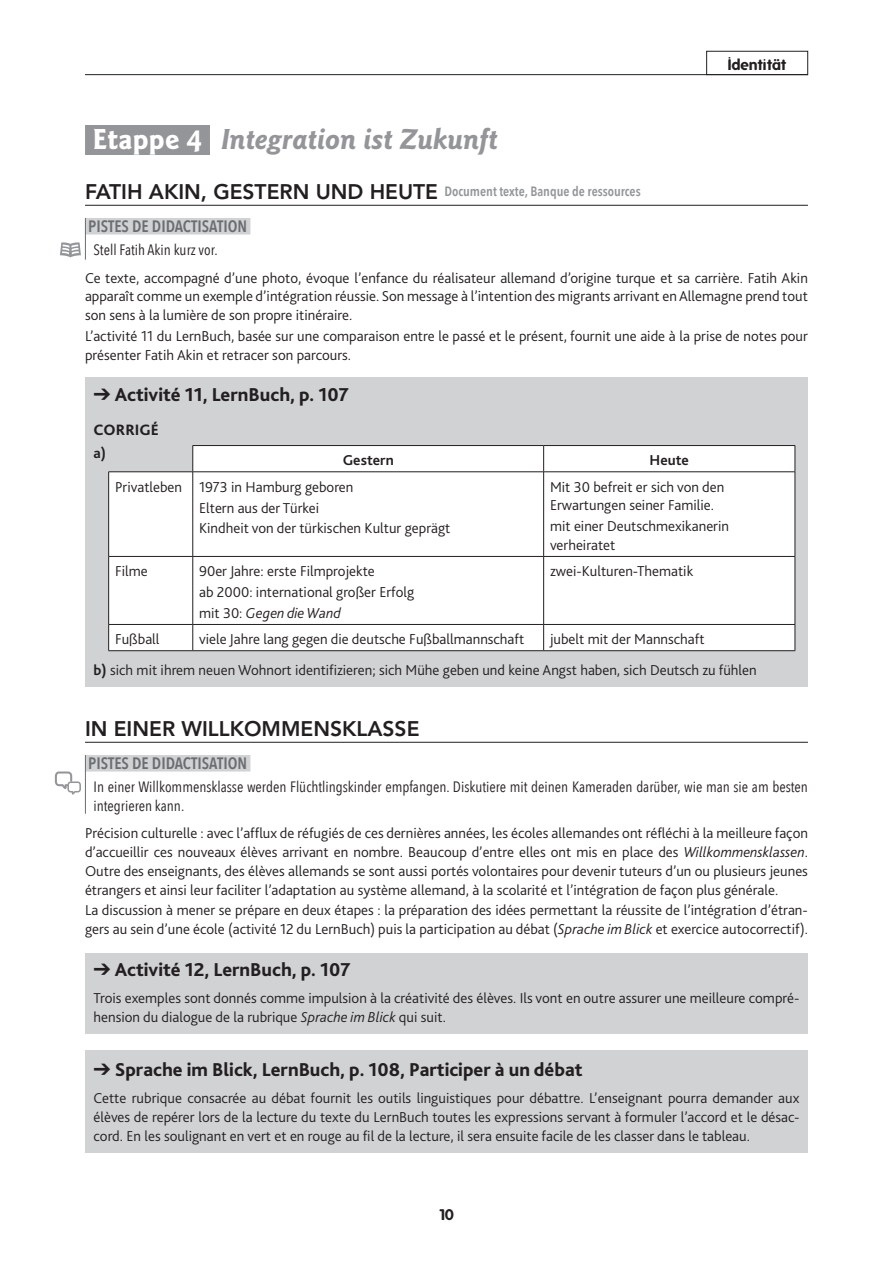
<style>
.page{position:relative;width:893px;height:1263px;background:#fff}
.page>*{position:absolute;margin:0;border:0;box-sizing:border-box;transform-origin:0 0}
.t1{font:italic 700 30px "Goudy Sans Std";color:#939598}
.t2{font:800 21px "Avenir LT Std";color:#231f20}
.t3{font:800 19.5px "Bliss 2";color:#231f20}
.t4{font:600 16.5px "Avenir Next Condensed";color:#6c6d70}
.t5{font:800 15.75px "Bliss 2";color:#231f20}
.t6{font:300 15px/18.8px "Bliss 2";color:#231f20}
.t7{font:15px/18.8px "Avenir Next Condensed";color:#231f20}
.t8{font:700 15px "Bliss 2";color:#231f20}
.t9{font:700 15px "Folks";color:#231f20}
.t10{font:600 13.5px "Avenir Next Condensed";color:#939598}
.s1{font-style:normal;color:#fff}
.s2{font-family:"Avenir LT Std";font-weight:800;font-size:21px;color:#231f20}
.s3{font-style:italic}
.s4{font-weight:700}
</style>
<div class="page">
<div style="left:85px;top:377px;width:723px;height:310px;background:#d1d2d4"></div>
<div style="left:85px;top:954px;width:723px;height:80px;background:#d1d2d4"></div>
<div style="left:85px;top:1050px;width:723px;height:102px;background:#d1d2d4"></div>
<hr style="left:85px;top:74px;width:723px;height:1px;background:#231f20">
<div style="left:85px;top:125px;width:125px;height:30px;background:#939598"></div>
<hr style="left:85px;top:205px;width:723px;height:1px;background:#231f20">
<div style="left:85px;top:218px;width:165px;height:16px;background:#d1d2d4"></div>
<hr style="left:85px;top:742px;width:723px;height:1px;background:#231f20">
<div style="left:85px;top:755px;width:165px;height:16px;background:#d1d2d4"></div>
<div style="left:109px;top:472px;width:686px;height:178px;background:#fff"></div>
<hr style="left:193px;top:472px;width:1px;height:84px;background:#231f20">
<hr style="left:543px;top:472px;width:1px;height:84px;background:#231f20">
<hr style="left:108px;top:556px;width:85px;height:1px;background:#231f20">
<hr style="left:193px;top:556px;width:351px;height:1px;background:#231f20">
<hr style="left:193px;top:557px;width:1px;height:67px;background:#231f20">
<hr style="left:544px;top:556px;width:251px;height:1px;background:#231f20">
<hr style="left:543px;top:557px;width:1px;height:67px;background:#231f20">
<hr style="left:108px;top:624px;width:85px;height:1px;background:#231f20">
<hr style="left:193px;top:624px;width:351px;height:1px;background:#231f20">
<svg style="left:193px;top:625px;width:1px;height:25px"></svg>
<hr style="left:544px;top:624px;width:251px;height:1px;background:#231f20">
<svg style="left:543px;top:625px;width:1px;height:25px"></svg>
<hr style="left:108px;top:471px;width:85px;height:1px;background:#231f20">
<hr style="left:108px;top:472px;width:1px;height:84px;background:#231f20">
<hr style="left:795px;top:472px;width:1px;height:84px;background:#231f20">
<hr style="left:108px;top:557px;width:1px;height:67px;background:#231f20">
<hr style="left:795px;top:557px;width:1px;height:67px;background:#231f20">
<svg style="left:108px;top:625px;width:1px;height:25px"></svg>
<svg style="left:795px;top:625px;width:1px;height:25px"></svg>
<hr style="left:108px;top:650px;width:85px;height:1px;background:#231f20">
<hr style="left:193px;top:650px;width:351px;height:1px;background:#231f20">
<hr style="left:544px;top:650px;width:251px;height:1px;background:#231f20">
<svg style="left:193px;top:445px;width:603px;height:27px;background:#f5f5f5"></svg>
<hr style="left:193px;top:471px;width:351px;height:1px;background:#231f20">
<hr style="left:544px;top:471px;width:251px;height:1px;background:#231f20">
<hr style="left:85px;top:218px;width:1px;height:42px;background:#6c6d70">
<svg style="left:60px;top:242px;width:21px;height:15px"></svg>
<hr style="left:85px;top:755px;width:1px;height:59px;background:#6c6d70">
<svg style="left:55px;top:771px;width:26px;height:24px"></svg>
<div style="left:706px;top:51px;width:102px;height:24px;border:1px solid #231f20"></div>
<p class="t9" style="left:728px;top:56px;width:60px">Identität</p>
<h1 class="t1" style="left:93px;top:122px;width:406px"><span class="s1">Etappe 4</span> Integration ist Zukunft</h1>
<p class="t10" style="left:85px;top:183px;width:557px"><span class="s2">FATIH AKIN, GESTERN UND HEUTE</span> Document texte, Banque de ressources</p>
<p class="t4" style="left:88px;top:216px;width:160px">Pistes de didactisation</p>
<p class="t7" style="left:94px;top:241px;width:126px">Stell Fatih Akin kurz vor.</p>
<p class="t6" style="left:85px;top:268px;width:724px;text-align:justify">Ce texte, accompagné d’une photo, évoque l’enfance du réalisateur allemand d’origine turque et sa carrière. Fatih Akin apparaît comme un exemple d’intégration réussie. Son message à l’intention des migrants arrivant en Allemagne prend tout son sens à la lumière de son propre itinéraire.</p>
<p class="t6" style="left:85px;top:326px;width:724px">L’activité 11 du LernBuch, basée sur une comparaison entre le passé et le présent, fournit une aide à la prise de notes pour présenter Fatih Akin et retracer son parcours.</p>
<h3 class="t3" style="left:94px;top:383px;width:257px">➔ Activité 11, LernBuch, p. 107</h3>
<p class="t5" style="left:94px;top:420px;width:67px">CORRIGÉ</p>
<p class="t8" style="left:94px;top:444px;width:14px">a)</p>
<p class="t8" style="left:343px;top:451px;width:53px">Gestern</p>
<p class="t8" style="left:650px;top:451px;width:41px">Heute</p>
<p class="t6" style="left:199px;top:476px;width:253px;line-height:20.9px;text-indent:-84px">Privatleben 1973 in Hamburg geboren<br>Eltern aus der Türkei<br>Kindheit von der türkischen Kultur geprägt</p>
<p class="t6" style="left:550px;top:477px;width:176px">m it 30 befreit er sich von den<br>Erwartungen seiner Familie.</p>
<p class="t6" style="left:550px;top:517px;width:180px">mit einer Deutschmexikanerin verheiratet</p>
<p class="t6" style="left:115px;top:562px;width:34px">Filme</p>
<p class="t6" style="left:199px;top:560px;width:217px;line-height:20.9px">90er Jahre: erste Filmprojekte<br>ab 2000: international großer Erfolg mit 30: <span class="s3">Gegen die Wand</span></p>
<p class="t6" style="left:550px;top:562px;width:145px">zwei-Kulturen-Thematik</p>
<p class="t6" style="left:115px;top:630px;width:46px">Fußball</p>
<p class="t6" style="left:199px;top:630px;width:327px">viele Jahre lang gegen die deutsche Fußballmannschaft</p>
<p class="t6" style="left:94px;top:623px;width:665px;line-height:31px;text-indent:456px">jubelt mit der Mannschaft<br><span class="s4">b)</span> sich mit ihrem neuen Wohnort identifizieren; sich Mühe geben und keine Angst haben, sich Deutsch zu fühlen</p>
<h2 class="t2" style="left:85px;top:716px;width:42px">IN EINER</h2>
<h2 class="t2" style="left:181px;top:716px;width:36px">WILLKOMMENSKLASSE</h2>
<p class="t4" style="left:88px;top:753px;width:160px">Pistes de didactisation</p>
<p class="t7" style="left:94px;top:778px;width:716px">In einer Willkommensklasse werden Flüchtlingskinder empfangen. Diskutiere mit deinen Kameraden darüber, wie man sie am besten integrieren kann.</p>
<p class="t6" style="left:85px;top:823px;width:724px;text-align:justify">Précision culturelle : avec l’afflux de réfugiés de ces dernières années, les écoles allemandes ont réfléchi à la meilleure façon d’accueillir ces nouveaux élèves arrivant en nombre. Beaucoup d’entre elles ont mis en place des <span class="s3">Willkommensklassen</span>.<br>Outre des enseignants, des élèves allemands se sont aussi portés volontaires pour devenir tuteurs d’un ou plusieurs jeunes étrangers et ainsi leur faciliter l’adaptation au système allemand, à la scolarité et l’intégration de façon plus générale.</p>
<p class="t6" style="left:85px;top:901px;width:724px">La discussion à mener se prépare en deux étapes : la préparation des idées permettant la réussite de l’intégration d’étran&shy;gers au sein d’une école (activité 12 du LernBuch) puis la participation au débat (<span class="s3">Sprache im Blick</span> et exercice autocorrectif).</p>
<h3 class="t3" style="left:94px;top:957px;width:258px">➔ Activité 12, LernBuch, p. 107</h3>
<p class="t6" style="left:94px;top:988px;width:707px">Trois exemples sont donnés comme impulsion à la créativité des élèves. Ils vont en outre assurer une meilleure compré&shy;hension du dialogue de la rubrique <span class="s3">Sprache im Blick</span> qui suit.</p>
<h3 class="t3" style="left:94px;top:1058px;width:491px">➔ Sprache im Blick, LernBuch, p. 108, Participer à un débat</h3>
<p class="t6" style="left:94px;top:1089px;width:707px;text-align:justify">Cette rubrique consacrée au débat fournit les outils linguistiques pour débattre. L’enseignant pourra demander aux élèves de repérer lors de la lecture du texte du LernBuch toutes les expressions servant à formuler l’accord et le désac&shy;cord. En les soulignant en vert et en rouge au fil de la lecture, il sera ensuite facile de les classer dans le tableau.</p>
<p class="t9" style="left:439px;top:1205px;width:16px">10</p>
</div>
